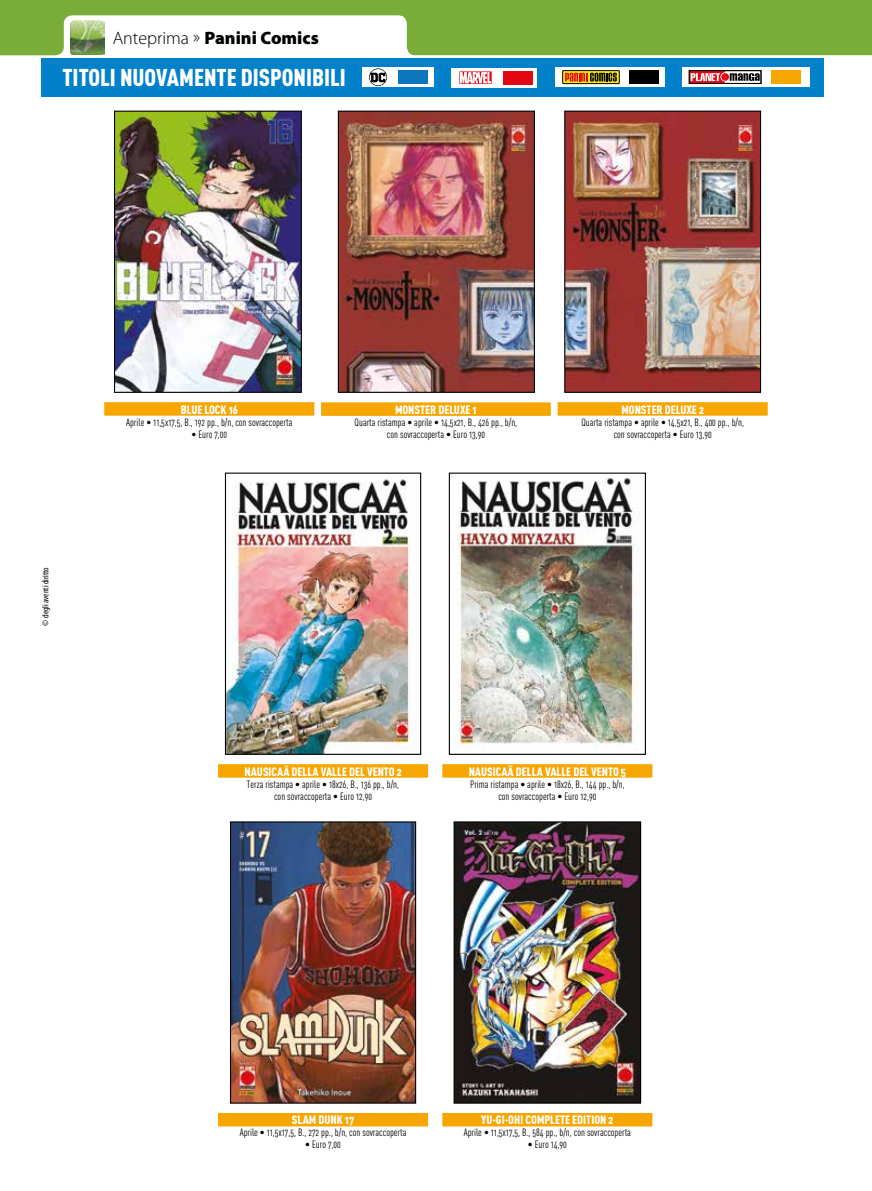
<style>
.page{position:relative;width:872px;height:1191px;background:#fff}
.page>*{position:absolute;margin:0;border:0;box-sizing:border-box;transform-origin:0 0}
.t1{font:24px "DIN Cond Black Alternate";color:#fff}
.t2{font:900 18px "Myriad Pro";color:#000}
.t3{font:12px "DIN Cond Black Alternate";color:#fff}
.t4{font:10.5px/12px "DIN Cond Regular Alternate";color:#000;text-align:center}
.t5{font:condensed 9px "Myriad Pro";color:#000}
.s1{font-weight:300}
</style>
<div class="page">
<svg style="left:0;top:0;width:872px;height:56px;fill:#79ac38"></svg>
<img style="left:70px;top:21px;width:34px;height:34px">
<div style="left:41px;top:58px;width:782px;height:39px;background:#0081c9"></div>
<div style="left:451px;top:68px;width:86px;height:19px;background:#fff"></div>
<svg style="left:459px;top:71px;width:33px;height:13px"></svg>
<svg style="left:460px;top:72px;width:31px;height:11px"></svg>
<div style="left:503px;top:71px;width:29px;height:13px;background:#e30613"></div>
<div style="left:555px;top:67px;width:109px;height:20px;background:#fff"></div>
<svg style="left:562px;top:71px;width:57px;height:13px"></svg>
<div style="left:562px;top:70px;width:57px;height:14px;border:1px solid #000"></div>
<svg style="left:565px;top:73px;width:52px;height:9px"></svg>
<div style="left:629px;top:70px;width:29px;height:14px;background:#000"></div>
<div style="left:682px;top:67px;width:128px;height:20px;background:#fff"></div>
<svg style="left:691px;top:72px;width:32px;height:10px"></svg>
<div style="left:689px;top:70px;width:72px;height:14px;border:1px solid #000"></div>
<div style="left:720px;top:72px;width:10px;height:10px;border:2px solid #fff;border-radius:50%"></div>
<div style="left:721px;top:73px;width:8px;height:8px;background:#e30613;border-radius:50%"></div>
<svg style="left:690px;top:73px;width:30px;height:8px"></svg>
<svg style="left:729px;top:73px;width:30px;height:8px"></svg>
<div style="left:771px;top:70px;width:30px;height:14px;background:#f7a600"></div>
<div style="left:362px;top:67px;width:72px;height:20px;background:#fff"></div>
<div style="left:398px;top:70px;width:29px;height:14px;background:#0c75bb"></div>
<svg style="left:369px;top:68px;width:18px;height:18px"></svg>
<img style="left:448px;top:472px;width:198px;height:283px">
<div style="left:442px;top:764px;width:210px;height:13px;background:#f7a600"></div>
<img style="left:224px;top:472px;width:198px;height:283px">
<div style="left:218px;top:764px;width:210px;height:13px;background:#f7a600"></div>
<img style="left:564px;top:110px;width:197px;height:283px">
<div style="left:557px;top:402px;width:210px;height:14px;background:#f7a600"></div>
<img style="left:337px;top:110px;width:198px;height:283px">
<div style="left:321px;top:402px;width:230px;height:14px;background:#f7a600"></div>
<img style="left:114px;top:110px;width:188px;height:283px">
<div style="left:104px;top:402px;width:210px;height:14px;background:#f7a600"></div>
<img style="left:230px;top:821px;width:187px;height:283px">
<div style="left:218px;top:1113px;width:210px;height:13px;background:#f7a600"></div>
<img style="left:453px;top:821px;width:188px;height:283px">
<div style="left:442px;top:1113px;width:210px;height:13px;background:#f7a600"></div>
<h2 class="t2" style="left:113px;top:28px;width:208px"><span class="s1">Anteprima »</span> Panini Comics</h2>
<h1 class="t1" style="left:62px;top:62px;width:285px">TITOLI NUOVAMENTE DISPONIBILI</h1>
<p class="t5" style="left:40px;top:625px;width:60px;rotate:-90deg">© degli aventi diritto</p>
<p class="t3" style="left:181px;top:402px;width:59px">BLUE LOCK 16</p>
<p class="t4" style="left:126px;top:416px;width:168px">Aprile • 11,5x17,5, B., 192 pp., b/n, con sovraccoperta</p>
<p class="t4" style="left:191px;top:428px;width:37px">• Euro 7,00</p>
<p class="t3" style="left:395px;top:402px;width:83px">MONSTER DELUXE 1</p>
<p class="t4" style="left:355px;top:416px;width:164px">Quarta ristampa • aprile • 14,5x21, B., 426 pp., b/n, con sovraccoperta • Euro 13,90</p>
<p class="t3" style="left:621px;top:402px;width:84px">MONSTER DELUXE 2</p>
<p class="t4" style="left:581px;top:416px;width:164px">Quarta ristampa • aprile • 14,5x21, B., 400 pp., b/n, con sovraccoperta • Euro 13,90</p>
<p class="t3" style="left:244px;top:764px;width:159px">NAUSICAÄ DELLA VALLE DEL VENTO 2</p>
<p class="t4" style="left:247px;top:778px;width:154px">Terza ristampa • aprile • 18x26, B., 136 pp., b/n, con sovraccoperta • Euro 12,90</p>
<p class="t3" style="left:469px;top:764px;width:159px">NAUSICAÄ DELLA VALLE DEL VENTO 5</p>
<p class="t4" style="left:470px;top:778px;width:156px">Prima ristampa • aprile • 18x26, B., 144 pp., b/n, con sovraccoperta • Euro 12,90</p>
<p class="t3" style="left:292px;top:1112px;width:64px">SLAM DUNK 17</p>
<p class="t4" style="left:240px;top:1126px;width:168px">Aprile • 11,5x17,5, B., 272 pp., b/n, con sovraccoperta</p>
<p class="t4" style="left:305px;top:1138px;width:37px">• Euro 7,00</p>
<p class="t3" style="left:481px;top:1112px;width:134px">YU-GI-OH! COMPLETE EDITION 2</p>
<p class="t4" style="left:464px;top:1126px;width:169px">Aprile • 11,5x17,5, B., 584 pp., b/n, con sovraccoperta</p>
<p class="t4" style="left:528px;top:1138px;width:41px">• Euro 14,90</p>
</div>
